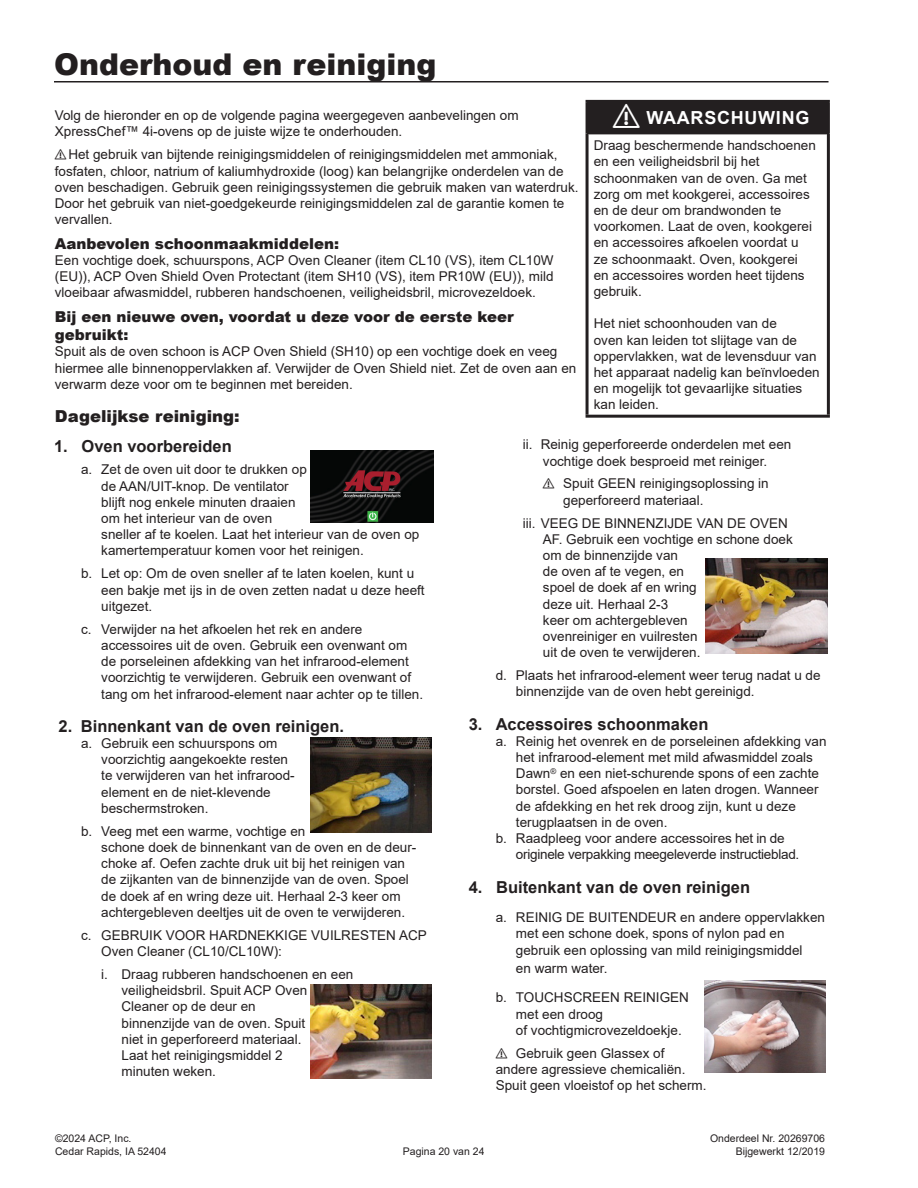
<style>
.page{position:relative;width:918px;height:1188px;background:#fff}
.page>*{position:absolute;margin:0;border:0;box-sizing:border-box;transform-origin:0 0}
.Page_Heading_Left{font:900 30px "Arial";color:#231f20}
.t1{font:700 18px "Arial";letter-spacing:.04em;color:#fff}
.Numbered_List_level_1{font:700 16.5px "Arial";color:#231f20}
.Subheading_2{font:900 16.5px "Arial";color:#231f20}
.Subheading_2-2{font:900 15px/18px "Arial";color:#231f20}
.warning_statement{font:13.5px/16.2px "Arial";color:#231f20}
.warning_statement-2{font:13.5px/16.2px "Arial";letter-spacing:-.02em;color:#231f20}
.t2{font:10.5px/12.6px "Arial";color:#231f20}
</style>
<div class="page">
<hr style="left:54px;top:81px;width:775px;height:1px;background:#231f20">
<div style="left:587px;top:101px;width:241px;height:33px;background:#231f20"></div>
<hr style="left:586px;top:100px;width:244px;height:3px;background:#231f20">
<hr style="left:586px;top:103px;width:3px;height:31px;background:#231f20">
<hr style="left:827px;top:103px;width:3px;height:31px;background:#231f20">
<hr style="left:586px;top:134px;width:3px;height:281px;background:#231f20">
<hr style="left:827px;top:134px;width:3px;height:281px;background:#231f20">
<hr style="left:586px;top:415px;width:244px;height:3px;background:#231f20">
<img style="left:706px;top:559px;width:121px;height:94px">
<img style="left:704px;top:981px;width:122px;height:92px">
<img style="left:310px;top:984px;width:122px;height:95px">
<img style="left:310px;top:738px;width:122px;height:94px">
<img style="left:311px;top:450px;width:122px;height:73px">
<p class="Page_Heading_Left" style="left:54px;top:43px;width:384px">Onderhoud en reiniging</p>
<p class="t1" style="left:613px;top:105px;width:198px">⚠ WAARSCHUWING</p>
<p class="warning_statement" style="left:594px;top:137px;width:224px">Draag beschermende handschoenen en een veiligheidsbril bij het schoonmaken van de oven. Ga met zorg om met kookgerei, accessoires en de deur om brandwonden te voorkomen. Laat de oven, kookgerei en accessoires afkoelen voordat u ze schoonmaakt. Oven, kookgerei en accessoires worden heet tijdens gebruik.</p>
<p class="warning_statement" style="left:594px;top:316px;width:227px">Het niet schoonhouden van de<br>oven kan leiden tot slijtage van de oppervlakken, wat de levensduur van het apparaat nadelig kan beïnvloeden en mogelijk tot gevaarlijke situaties kan leiden.</p>
<p class="warning_statement" style="left:55px;top:107px;width:465px">Volg de hieronder en op de volgende pagina weergegeven aanbevelingen om<br>XpressChef™ 4i-ovens op de juiste wijze te onderhouden.</p>
<p class="warning_statement" style="left:55px;top:146px;width:523px">⚠Het gebruik van bijtende reinigingsmiddelen of reinigingsmiddelen met ammoniak, fosfaten, chloor, natrium of kaliumhydroxide (loog) kan belangrijke onderdelen van de oven beschadigen. Gebruik geen reinigingssystemen die gebruik maken van waterdruk.<br>Door het gebruik van niet-goedgekeurde reinigingsmiddelen zal de garantie komen te vervallen.</p>
<p class="Subheading_2-2" style="left:55px;top:234px;width:286px">Aanbevolen schoonmaakmiddelen:</p>
<p class="warning_statement" style="left:55px;top:252px;width:500px;text-align:justify">Een vochtige doek, schuurspons, ACP Oven Cleaner (item CL10 (VS), item CL10W (EU)), ACP Oven Shield Oven Protectant (item SH10 (VS), item PR10W (EU)), mild vloeibaar afwasmiddel, rubberen handschoenen, veiligheidsbril, microvezeldoek.</p>
<p class="Subheading_2-2" style="left:55px;top:307px;width:460px">Bij een nieuwe oven, voordat u deze voor de eerste keer gebruikt:</p>
<p class="warning_statement" style="left:55px;top:343px;width:523px">Spuit als de oven schoon is ACP Oven Shield (SH10) op een vochtige doek en veeg hiermee alle binnenoppervlakken af. Verwijder de Oven Shield niet. Zet de oven aan en verwarm deze voor om te beginnen met bereiden.</p>
<p class="Subheading_2" style="left:55px;top:404px;width:186px">Dagelijkse reiniging:</p>
<p class="Numbered_List_level_1" style="left:54px;top:434px;width:179px">1. Oven voorbereiden</p>
<p class="warning_statement" style="left:101px;top:462px;width:320px;text-indent:-20px">a. Zet de oven uit door te drukken op<br>de AAN/UIT-knop. De ventilator<br>blijft nog enkele minuten draaien<br>om het interieur van de oven<br>sneller af te koelen. Laat het interieur van de oven op kamertemperatuur komen voor het reinigen.</p>
<p class="warning_statement" style="left:101px;top:565px;width:325px;text-indent:-20px">b. Let op: Om de oven sneller af te laten koelen, kunt u een bakje met ijs in de oven zetten nadat u deze heeft uitgezet.</p>
<p class="warning_statement" style="left:101px;top:621px;width:321px;text-indent:-20px">c. Verwijder na het afkoelen het rek en andere accessoires uit de oven. Gebruik een ovenwant om de porseleinen afdekking van het infrarood-element voorzichtig te verwijderen. Gebruik een ovenwant of tang om het infrarood-element naar achter op te tillen.</p>
<p class="Numbered_List_level_1" style="left:59px;top:714px;width:287px">2. Binnenkant van de oven reinigen.</p>
<p class="warning_statement" style="left:101px;top:735px;width:195px;text-indent:-20px">a. Gebruik een schuurspons om voorzichtig aangekoekte resten te verwijderen van het infrarood&shy;element en de niet-klevende beschermstroken.</p>
<p class="warning_statement" style="left:101px;top:823px;width:317px;text-indent:-20px">b. Veeg met een warme, vochtige en<br>schone doek de binnenkant van de oven en de deur&shy;choke af. Oefen zachte druk uit bij het reinigen van de zijkanten van de binnenzijde van de oven. Spoel de doek af en wring deze uit. Herhaal 2-3 keer om achtergebleven deeltjes uit de oven te verwijderen.</p>
<p class="warning_statement" style="left:101px;top:927px;width:327px;text-indent:-20px">c. GEBRUIK VOOR HARDNEKKIGE VUILRESTEN ACP<br>Oven Cleaner (CL10/CL10W):</p>
<p class="warning_statement" style="left:122px;top:966px;width:233px;text-indent:-20px">i. Draag rubberen handschoenen en een veiligheidsbril. Spuit ACP Oven<br>Cleaner op de deur en<br>binnenzijde van de oven. Spuit<br>niet in geperforeerd materiaal.<br>Laat het reinigingsmiddel 2<br>minuten weken.</p>
<p class="warning_statement" style="left:523px;top:436px;width:270px;text-align:center">ii. Reinig geperforeerde onderdelen met een vochtige doek besproeid met reiniger.</p>
<p class="warning_statement" style="left:563px;top:476px;width:207px;text-indent:-20px">⚠ Spuit GEEN reinigingsoplossing in geperforeerd materiaal.</p>
<p class="warning_statement" style="left:543px;top:515px;width:251px;text-indent:-20px">iii. VEEG DE BINNENZIJDE VAN DE OVEN<br>AF. Gebruik een vochtige en schone doek om de binnenzijde van<br>de oven af te vegen, en<br>spoel de doek af en wring<br>deze uit. Herhaal 2-3<br>keer om achtergebleven<br>ovenreiniger en vuilresten<br>uit de oven te verwijderen.</p>
<p class="warning_statement" style="left:516px;top:667px;width:306px;text-indent:-20px">d. Plaats het infrarood-element weer terug nadat u de binnenzijde van de oven hebt gereinigd.</p>
<p class="Numbered_List_level_1" style="left:469px;top:712px;width:241px">3. Accessoires schoonmaken</p>
<p class="warning_statement" style="left:516px;top:733px;width:312px;text-indent:-20px">a. Reinig het ovenrek en de porseleinen afdekking van het infrarood-element met mild afwasmiddel zoals Dawn<sup>®</sup> en een niet-schurende spons of een zachte borstel. Goed afspoelen en laten drogen. Wanneer de afdekking en het rek droog zijn, kunt u deze terugplaatsen in de oven.</p>
<p class="warning_statement-2" style="left:516px;top:830px;width:283px;text-indent:-20px">b. Raadpleeg voor andere accessoires het in de originele verpakking meegeleverde instructieblad.</p>
<p class="Numbered_List_level_1" style="left:469px;top:875px;width:283px">4. Buitenkant van de oven reinigen</p>
<p class="warning_statement" style="left:516px;top:909px;width:311px;text-indent:-20px">a. REINIG DE BUITENDEUR en andere oppervlakken met een schone doek, spons of nylon pad en gebruik een oplossing van mild reinigingsmiddel</p>
<p class="warning_statement" style="left:516px;top:960px;width:91px">en warm water.</p>
<p class="warning_statement" style="left:516px;top:989px;width:175px;text-indent:-20px">b. TOUCHSCREEN REINIGEN met een droog<br>of vochtigmicrovezeldoekje.</p>
<p class="warning_statement" style="left:496px;top:1045px;width:210px">⚠ Gebruik geen Glassex of andere agressieve chemicaliën.<br>Spuit geen vloeistof op het scherm.</p>
<p class="t2" style="left:55px;top:1132px;width:113px">©2024 ACP, Inc.<br>Cedar Rapids, IA 52404</p>
<p class="t2" style="left:403px;top:1145px;width:83px">Pagina 20 van 24</p>
<p class="t2" style="left:710px;top:1132px;width:116px;text-align:right">Onderdeel Nr. 20269706<br>Bijgewerkt 12/2019</p>
</div>
